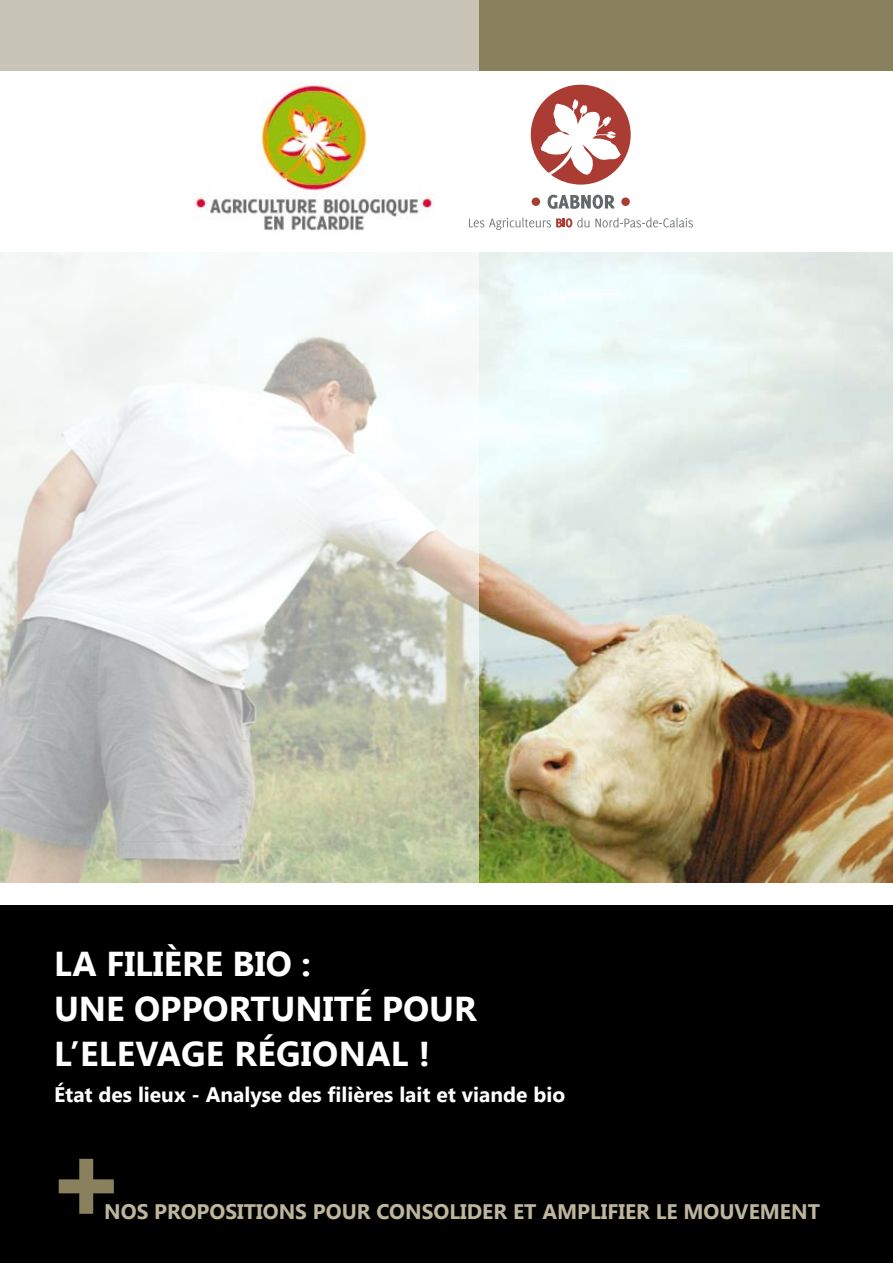
<style>
.page{position:relative;width:893px;height:1263px;background:#fff}
.page>*{position:absolute;margin:0;border:0;box-sizing:border-box;transform-origin:0 0}
.t1{font:117.15px "Impact";color:#89805e}
.t2{font:700 34.5px/45px "Khmer UI";color:#fff}
.t3{font:700 21px "Khmer UI";color:#bdb69d}
.t4{font:700 21px "Khmer UI";color:#fefefe}
</style>
<div class="page">
<div style="left:0;top:0;width:893px;height:71px;background:#89805e"></div>
<img style="left:479px;top:252px;width:414px;height:630px">
<svg style="left:0;top:0;width:479px;height:883px"></svg>
<div style="left:0;top:906px;width:893px;height:357px;background:#000"></div>
<svg style="left:531px;top:85px;width:100px;height:100px"></svg>
<div style="left:532px;top:197px;width:8px;height:9px;background:#ab3c34;border-radius:50%"></div>
<svg style="left:547px;top:195px;width:67px;height:14px"></svg>
<div style="left:621px;top:197px;width:9px;height:9px;background:#ab3c34;border-radius:50%"></div>
<svg style="left:469px;top:218px;width:224px;height:12px"></svg>
<img style="left:194px;top:81px;width:241px;height:152px">
<h2 class="t2" style="left:54px;top:941px;width:424px">LA FILIÈRE BIO :<br>UNE OPPORTUNITÉ POUR<br>L’ELEVAGE RÉGIONAL !</h2>
<p class="t4" style="left:54px;top:1082px;width:513px">État des lieux - Analyse des filières lait et viande bio</p>
<h1 class="t1" style="left:55px;top:1096px;width:64px">+</h1>
<p class="t3" style="left:104px;top:1199px;width:717px">NOS PROPOSITIONS POUR CONSOLIDER ET AMPLIFIER LE MOUVEMENT</p>
</div>
